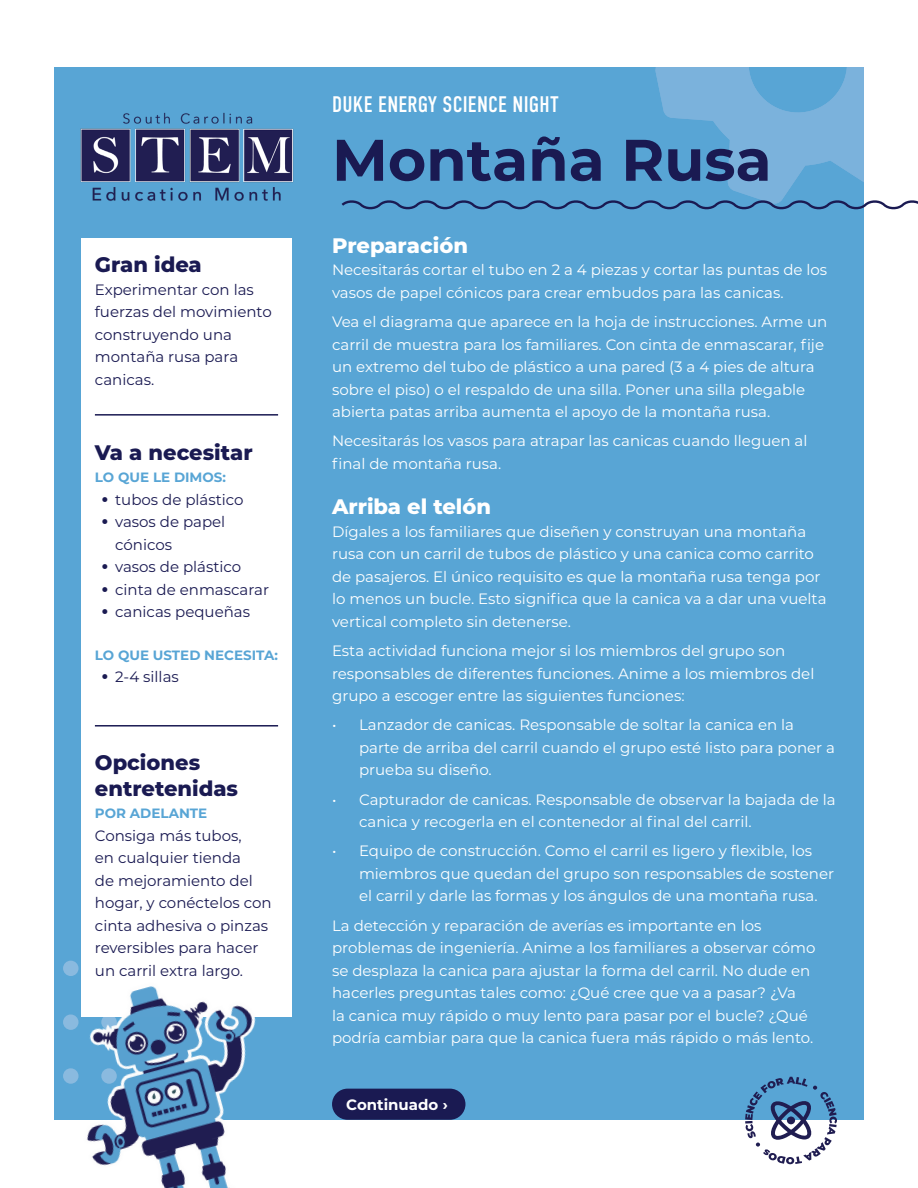
<style>
.page{position:relative;width:918px;height:1188px;background:#fff}
.page>*{position:absolute;margin:0;border:0;box-sizing:border-box;transform-origin:0 0}
.Activity_Title{font:700 58.5px "Montserrat";color:#1a1a52}
.DESN{font:22.5px "DIN Condensed";letter-spacing:.01em;color:#fff}
.Heading_2{font:800 21px/25.2px "Montserrat";color:#1a1a52}
.Heading_1{font:800 21px "Montserrat";color:#fff}
.Heading_1-2{font:800 21px "Montserrat";color:#1a1a52}
.Body_Text{font:15px/22.5px "Montserrat";color:#fff}
.Body_Text_Bullets{font:15px/22.5px "Montserrat";color:#1a1a52}
.Body_Text-2{font:15px/22.5px "Montserrat";color:#1a1a52}
.Body_Text-3{font:700 15px "Montserrat";color:#fff}
.Heading_2-2{font:700 13.5px "Montserrat";color:#58a5d5}
.s1{font-weight:700;font-size:19.5px}
</style>
<div class="page">
<div style="left:54px;top:68px;width:810px;height:1052px;background:#58a5d5"></div>
<div style="left:63px;top:961px;width:16px;height:15px;background:#8abadf;border-radius:50%"></div>
<svg style="left:745px;top:1077px;width:92px;height:87px"></svg>
<img style="left:80px;top:112px;width:214px;height:89px">
<div style="left:332px;top:1089px;width:133px;height:31px;background:#1a1a52;border-radius:16px"></div>
<div style="left:81px;top:238px;width:211px;height:779px;background:#fff"></div>
<hr style="left:95px;top:414px;width:183px;height:2px;background:#1a1a52">
<hr style="left:95px;top:725px;width:183px;height:2px;background:#1a1a52">
<svg style="left:341px;top:68px;width:577px;height:142px"></svg>
<img style="left:64px;top:971px;width:192px;height:217px">
<p class="Heading_1-2" style="left:95px;top:249px;width:108px">Gran idea</p>
<p class="Body_Text-2" style="left:95px;top:278px;width:178px">Experimentar con las fuerzas del movimiento construyendo una montaña rusa para canicas.</p>
<p class="Heading_2" style="left:95px;top:438px;width:159px">Va a necesitar</p>
<p class="Heading_2-2" style="left:95px;top:468px;width:133px">LO QUE LE DIMOS:</p>
<p class="Body_Text_Bullets" style="left:102px;top:487px;width:143px"><span class="s1">•</span> tubos de plástico</p>
<p class="Body_Text_Bullets" style="left:115px;top:510px;width:112px;text-indent:-14px"><span class="s1">•</span> vasos de papel cónicos</p>
<p class="Body_Text_Bullets" style="left:102px;top:555px;width:141px"><span class="s1">•</span> vasos de plástico</p>
<p class="Body_Text_Bullets" style="left:102px;top:577px;width:169px"><span class="s1">•</span> cinta de enmascarar</p>
<p class="Body_Text_Bullets" style="left:102px;top:600px;width:150px"><span class="s1">•</span> canicas pequeñas</p>
<p class="Heading_2-2" style="left:95px;top:645px;width:185px">LO QUE USTED NECESITA:</p>
<p class="Body_Text_Bullets" style="left:102px;top:665px;width:79px"><span class="s1">•</span> 2-4 sillas</p>
<p class="Heading_2" style="left:95px;top:749px;width:145px">Opciones entretenidas</p>
<p class="Heading_2-2" style="left:95px;top:804px;width:114px">POR ADELANTE</p>
<p class="Body_Text_Bullets" style="left:95px;top:824px;width:178px">Consiga más tubos,<br>en cualquier tienda<br>de mejoramiento del hogar, y conéctelos con cinta adhesiva o pinzas reversibles para hacer un carril extra largo.</p>
<p class="DESN" style="left:332px;top:91px;width:228px">DUKE ENERGY SCIENCE NIGHT</p>
<p class="Activity_Title" style="left:332px;top:118px;width:441px">Montaña Rusa</p>
<p class="Heading_1" style="left:332px;top:230px;width:137px">Preparación</p>
<p class="Body_Text" style="left:332px;top:258px;width:497px">Necesitarás cortar el tubo en 2 a 4 piezas y cortar las puntas de los vasos de papel cónicos para crear embudos para las canicas.</p>
<p class="Body_Text" style="left:332px;top:310px;width:497px">Vea el diagrama que aparece en la hoja de instrucciones. Arme un carril de muestra para los familiares. Con cinta de enmascarar, fije un extremo del tubo de plástico a una pared (3 a 4 pies de altura sobre el piso) o el respaldo de una silla. Poner una silla plegable abierta patas arriba aumenta el apoyo de la montaña rusa.</p>
<p class="Body_Text" style="left:332px;top:429px;width:477px">Necesitarás los vasos para atrapar las canicas cuando lleguen al final de montaña rusa.</p>
<p class="Heading_1" style="left:332px;top:491px;width:161px">Arriba el telón</p>
<p class="Body_Text" style="left:332px;top:520px;width:496px">Dígales a los familiares que diseñen y construyan una montaña rusa con un carril de tubos de plástico y una canica como carrito de pasajeros. El único requisito es que la montaña rusa tenga por lo menos un bucle. Esto significa que la canica va a dar una vuelta vertical completo sin detenerse.</p>
<p class="Body_Text" style="left:332px;top:639px;width:484px">Esta actividad funciona mejor si los miembros del grupo son responsables de diferentes funciones. Anime a los miembros del grupo a escoger entre las siguientes funciones:</p>
<p class="Body_Text" style="left:359px;top:713px;width:478px;text-indent:-27px">• Lanzador de canicas. Responsable de soltar la canica en la parte de arriba del carril cuando el grupo esté listo para poner a prueba su diseño.</p>
<p class="Body_Text" style="left:359px;top:787px;width:478px;text-indent:-27px">• Capturador de canicas. Responsable de observar la bajada de la canica y recogerla en el contenedor al final del carril.</p>
<p class="Body_Text" style="left:359px;top:839px;width:477px;text-indent:-27px">• Equipo de construcción. Como el carril es ligero y flexible, los miembros que quedan del grupo son responsables de sostener el carril y darle las formas y los ángulos de una montaña rusa.</p>
<p class="Body_Text" style="left:332px;top:913px;width:485px">La detección y reparación de averías es importante en los problemas de ingeniería. Anime a los familiares a observar cómo se desplaza la canica para ajustar la forma del carril. No dude en hacerles preguntas tales como: ¿Qué cree que va a pasar? ¿Va<br>la canica muy rápido o muy lento para pasar por el bucle? ¿Qué podría cambiar para que la canica fuera más rápido o más lento.</p>
<p class="Body_Text-3" style="left:346px;top:1094px;width:103px">Continuado ›</p>
</div>
